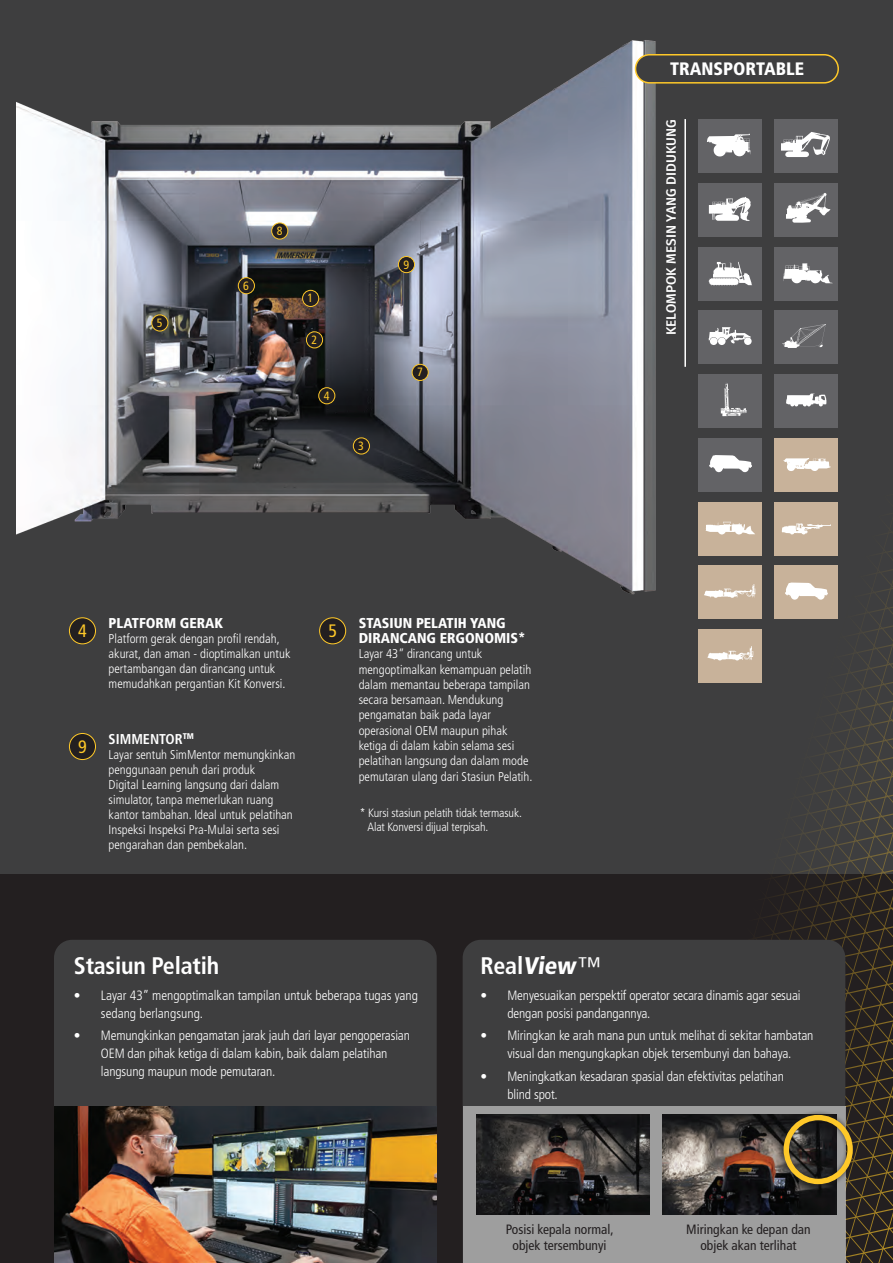
<style>
.page{position:relative;width:893px;height:1263px;background:#3e3e3f}
.page>*{position:absolute;margin:0;border:0;box-sizing:border-box;transform-origin:0 0}
.t1{font:700 condensed 24px "Frutiger LT Std";letter-spacing:-.01em;color:#fff}
.t2{font:900 condensed 18px "Frutiger LT Std";color:#fff}
.t3{font:condensed 18px "Frutiger LT Std";color:#fec829}
.t4{font:900 condensed 14.25px/15px "Frutiger LT Std";color:#fff}
.t5{font:700 condensed 14.25px "Frutiger LT Std";color:#fff}
.t6{font:300 condensed 13.5px/18px "Frutiger LT Std";letter-spacing:-.01em;color:#fff}
.t7{font:condensed 13.5px/16.2px "Frutiger LT Std";color:#231f20;text-align:center}
.t8{font:500 13.5px "Fira Sans";letter-spacing:.01em;color:#fff}
.t9{font:300 condensed 12.75px/15.1px "Frutiger LT Std";color:#fff}
.t10{font:300 condensed 12px/14.4px "Frutiger LT Std";letter-spacing:-.01em;color:#fff}
.t11{font:condensed 12px "Frutiger LT Std";color:#fec829}
.s1{font-weight:900}
.s2{font-weight:400}
</style>
<div class="page">
<div style="left:0;top:875px;width:893px;height:388px;background:#231f20"></div>
<div style="left:54px;top:940px;width:325px;height:166px;background:#3e3e3f"></div>
<div style="left:320px;top:618px;width:26px;height:26px;background:#231f20;border-radius:50%"></div>
<div style="left:319px;top:617px;width:27px;height:27px;border:1px solid #fec829;border-radius:50%"></div>
<div style="left:69px;top:733px;width:27px;height:26px;background:#231f20;border-radius:50%"></div>
<div style="left:69px;top:733px;width:27px;height:27px;border:1px solid #fec829;border-radius:50%"></div>
<svg style="left:69px;top:618px;width:27px;height:26px"></svg>
<div style="left:69px;top:617px;width:27px;height:27px;border:1px solid #fec829;border-radius:50%"></div>
<img style="left:17px;top:40px;width:639px;height:596px">
<div style="left:152px;top:315px;width:16px;height:16px;background:#231f20;border-radius:50%"></div>
<div style="left:151px;top:314px;width:17px;height:17px;border:1px solid #fec829;border-radius:50%"></div>
<div style="left:238px;top:278px;width:16px;height:16px;background:#231f20;border-radius:50%"></div>
<div style="left:238px;top:277px;width:17px;height:17px;border:1px solid #fec829;border-radius:50%"></div>
<div style="left:272px;top:223px;width:16px;height:16px;background:#231f20;border-radius:50%"></div>
<div style="left:271px;top:223px;width:17px;height:16px;border:1px solid #fec829;border-radius:50%"></div>
<div style="left:303px;top:290px;width:16px;height:16px;background:#231f20;border-radius:50%"></div>
<div style="left:302px;top:290px;width:17px;height:17px;border:1px solid #fec829;border-radius:50%"></div>
<div style="left:306px;top:332px;width:17px;height:16px;background:#231f20;border-radius:50%"></div>
<div style="left:306px;top:331px;width:17px;height:17px;border:1px solid #fec829;border-radius:50%"></div>
<div style="left:319px;top:388px;width:16px;height:16px;background:#231f20;border-radius:50%"></div>
<div style="left:318px;top:387px;width:17px;height:17px;border:1px solid #fec829;border-radius:50%"></div>
<div style="left:353px;top:438px;width:16px;height:16px;background:#231f20;border-radius:50%"></div>
<div style="left:353px;top:437px;width:17px;height:17px;border:1px solid #fec829;border-radius:50%"></div>
<div style="left:412px;top:364px;width:16px;height:16px;background:#231f20;border-radius:50%"></div>
<div style="left:412px;top:364px;width:17px;height:17px;border:1px solid #fec829;border-radius:50%"></div>
<div style="left:398px;top:256px;width:17px;height:17px;background:#231f20;border-radius:50%"></div>
<div style="left:398px;top:256px;width:17px;height:17px;border:1px solid #fec829;border-radius:50%"></div>
<img style="left:54px;top:1106px;width:325px;height:157px">
<div style="left:698px;top:119px;width:64px;height:54px;background:#636366"></div>
<svg style="left:707px;top:134px;width:43px;height:22px"></svg>
<div style="left:774px;top:183px;width:64px;height:54px;background:#636366"></div>
<svg style="left:786px;top:193px;width:44px;height:30px"></svg>
<div style="left:698px;top:310px;width:64px;height:54px;background:#636366"></div>
<svg style="left:744px;top:337px;width:8px;height:8px"></svg>
<svg style="left:709px;top:327px;width:41px;height:17px"></svg>
<div style="left:774px;top:374px;width:64px;height:54px;background:#636366"></div>
<svg style="left:786px;top:393px;width:40px;height:13px"></svg>
<div style="left:698px;top:183px;width:64px;height:54px;background:#636366"></div>
<svg style="left:709px;top:197px;width:42px;height:24px"></svg>
<div style="left:698px;top:374px;width:64px;height:54px;background:#636366"></div>
<svg style="left:721px;top:383px;width:26px;height:33px"></svg>
<div style="left:774px;top:310px;width:64px;height:54px;background:#636366"></div>
<svg style="left:782px;top:324px;width:44px;height:24px"></svg>
<div style="left:774px;top:119px;width:64px;height:54px;background:#636366"></div>
<svg style="left:781px;top:132px;width:49px;height:25px"></svg>
<div style="left:698px;top:247px;width:64px;height:53px;background:#636366"></div>
<svg style="left:709px;top:262px;width:43px;height:23px"></svg>
<div style="left:774px;top:247px;width:64px;height:53px;background:#636366"></div>
<svg style="left:783px;top:263px;width:49px;height:20px"></svg>
<hr style="left:684px;top:119px;width:2px;height:248px;background:#fff">
<div style="left:635px;top:55px;width:203px;height:28px;background:#3e3e3f;border-radius:14px"></div>
<div style="left:635px;top:54px;width:204px;height:30px;border:2px solid #fec829;border-radius:14px"></div>
<svg style="left:379px;top:437px;width:514px;height:826px"></svg>
<p class="t11" style="left:157px;top:316px;width:7px">5</p>
<p class="t11" style="left:243px;top:279px;width:7px">6</p>
<p class="t11" style="left:277px;top:224px;width:7px">8</p>
<p class="t11" style="left:308px;top:291px;width:7px">1</p>
<p class="t11" style="left:311px;top:333px;width:7px">2</p>
<p class="t11" style="left:324px;top:389px;width:7px">4</p>
<p class="t11" style="left:358px;top:439px;width:7px">3</p>
<p class="t11" style="left:403px;top:257px;width:7px">9</p>
<p class="t11" style="left:417px;top:365px;width:7px">7</p>
<h2 class="t3" style="left:78px;top:621px;width:10px">4</h2>
<h2 class="t3" style="left:78px;top:736px;width:10px">9</h2>
<p class="t4" style="left:109px;top:615px;width:116px">PLATFORM GERAK</p>
<p class="t9" style="left:109px;top:631px;width:183px">Platform gerak dengan profil rendah, akurat, dan aman - dioptimalkan untuk pertambangan dan dirancang untuk memudahkan pergantian Kit Konversi.</p>
<p class="t5" style="left:109px;top:730px;width:87px">SIMMENTOR<sup>TM</sup></p>
<p class="t9" style="left:109px;top:747px;width:188px">Layar sentuh SimMentor memungkinkan penggunaan penuh dari produk<br>Digital Learning langsung dari dalam simulator, tanpa memerlukan ruang kantor tambahan. Ideal untuk pelatihan Inspeksi Inspeksi Pra-Mulai serta sesi pengarahan dan pembekalan.</p>
<h2 class="t3" style="left:328px;top:621px;width:10px">5</h2>
<p class="t4" style="left:359px;top:615px;width:168px">STASIUN PELATIH YANG<br>DIRANCANG ERGONOMIS*</p>
<p class="t9" style="left:359px;top:646px;width:175px">Layar 43” dirancang untuk mengoptimalkan kemampuan pelatih dalam memantau beberapa tampilan secara bersamaan. Mendukung pengamatan baik pada layar operasional OEM maupun pihak ketiga di dalam kabin selama sesi pelatihan langsung dan dalam mode pemutaran ulang dari Stasiun Pelatih.</p>
<p class="t10" style="left:367px;top:806px;width:156px;text-indent:-8px">* Kursi stasiun pelatih tidak termasuk.<br>Alat Konversi dijual terpisah.</p>
<h2 class="t2" style="left:670px;top:58px;width:136px">TRANSPORTABLE</h2>
<p class="t8" style="left:660px;top:335px;width:218px;rotate:-90deg">KELOMPOK MESIN YANG DIDUKUNG</p>
<h1 class="t1" style="left:74px;top:951px;width:147px">Stasiun Pelatih</h1>
<p class="t6" style="left:101px;top:986px;width:319px;text-indent:-27px">• Layar 43” mengoptimalkan tampilan untuk beberapa tugas yang sedang berlangsung.</p>
<p class="t6" style="left:101px;top:1027px;width:311px;text-indent:-27px">• Memungkinkan pengamatan jarak jauh dari layar pengoperasian<br>OEM dan pihak ketiga di dalam kabin, baik dalam pelatihan langsung maupun mode pemutaran.</p>
<h1 class="t1" style="left:480px;top:951px;width:123px">Real<span class="s1">View</span><span class="s2">™</span></h1>
<p class="t6" style="left:507px;top:986px;width:295px;text-indent:-27px">• Menyesuaikan perspektif operator secara dinamis agar sesuai dengan posisi pandangannya.</p>
<p class="t6" style="left:480px;top:1027px;width:334px;text-align:center">• Miringkan ke arah mana pun untuk melihat di sekitar hambatan visual dan mengungkapkan objek tersembunyi dan bahaya.</p>
<p class="t6" style="left:507px;top:1067px;width:278px;text-indent:-27px">• Meningkatkan kesadaran spasial dan efektivitas pelatihan blind spot.</p>
<p class="t7" style="left:506px;top:1221px;width:109px">Posisi kepala normal, objek tersembunyi</p>
<p class="t7" style="left:686px;top:1221px;width:126px">Miringkan ke depan dan objek akan terlihat</p>
</div>
